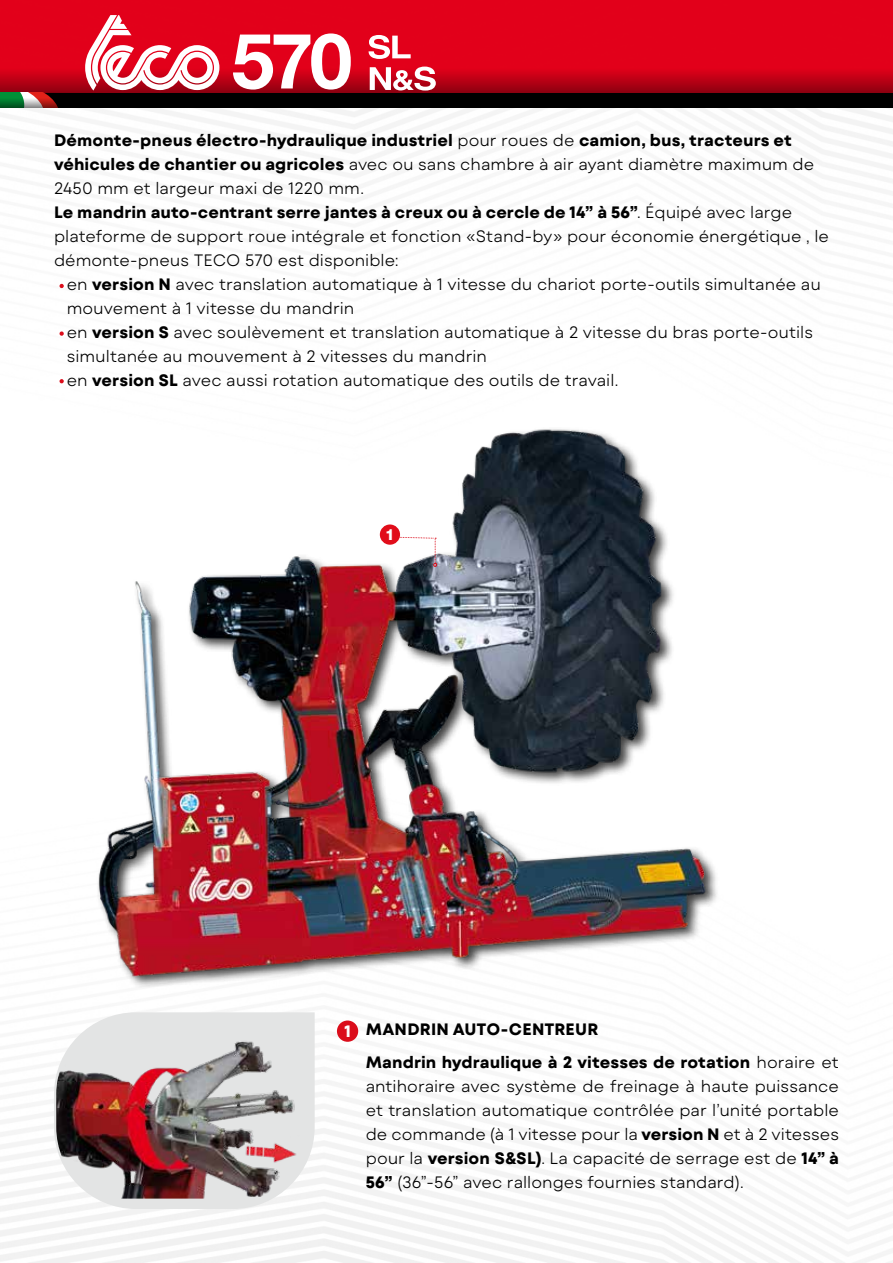
<style>
.page{position:relative;width:893px;height:1263px;background:#fff}
.page>*{position:absolute;margin:0;border:0;box-sizing:border-box;transform-origin:0 0}
.t1{font:300 16.5px/24px "Mont Blanc";color:#000}
.t2{font:700 16.5px/33.3px "Mont Blanc";letter-spacing:.005em;color:#000}
.t3{font:700 16.5px "Mont Blanc";color:#fff}
.t4{font:800 15.45px "Helvetica Neue LT Std";color:#fff}
.s1{font-weight:700}
.s2{font-weight:300}
</style>
<div class="page">
<img style="left:0;top:108px;width:893px;height:1155px">
<div style="left:0;top:0;width:893px;height:68px;background:#e2001a"></div>
<svg style="left:219px;top:68px;width:674px;height:25px"></svg>
<div style="left:0;top:93px;width:893px;height:15px;background:#000"></div>
<svg style="left:0;top:15px;width:219px;height:93px"></svg>
<svg style="left:233px;top:33px;width:118px;height:57px"></svg>
<svg style="left:370px;top:67px;width:66px;height:24px"></svg>
<svg style="left:369px;top:35px;width:42px;height:24px"></svg>
<img style="left:53px;top:1011px;width:263px;height:199px">
<div style="left:337px;top:1020px;width:21px;height:22px;background:#db0d1b;border-radius:50%"></div>
<img style="left:88px;top:421px;width:627px;height:583px">
<svg style="left:390px;top:536px;width:47px;height:31px"></svg>
<div style="left:380px;top:524px;width:20px;height:21px;background:#e10d1a;border-radius:50%"></div>
<svg style="left:60px;top:284px;width:4px;height:4px"></svg>
<svg style="left:60px;top:331px;width:4px;height:5px"></svg>
<svg style="left:60px;top:379px;width:4px;height:4px"></svg>
<p class="t1" style="left:54px;top:128px;width:776px"><span class="s1">Démonte-pneus électro-hydraulique industriel</span> pour roues de <span class="s1">camion, bus, tracteurs et véhicules de chantier ou agricoles</span> avec ou sans chambre à air ayant diamètre maximum de 2450 mm et largeur maxi de 1220 mm.<br><span class="s1">Le mandrin auto-centrant serre jantes à creux ou à cercle de 14” à 56”</span>. Équipé avec large plateforme de support roue intégrale et fonction «Stand-by» pour économie énergétique , le démonte-pneus TECO 570 est disponible:</p>
<p class="t1" style="left:67px;top:272px;width:756px">en <span class="s1">version N</span> avec translation automatique à 1 vitesse du chariot porte-outils simultanée au mouvement à 1 vitesse du mandrin<br>en <span class="s1">version S</span> avec soulèvement et translation automatique à 2 vitesse du bras porte-outils simultanée au mouvement à 2 vitesses du mandrin<br>en <span class="s1">version SL</span> avec aussi rotation automatique des outils de travail.</p>
<p class="t4" style="left:385px;top:525px;width:11px">1</p>
<p class="t3" style="left:344px;top:1021px;width:8px">1</p>
<p class="t2" style="left:366px;top:1013px;width:475px">MANDRIN AUTO-CENTREUR<br>Mandrin hydraulique à 2 vitesses de rotation <span class="s2">horaire et</span></p>
<p class="t1" style="left:366px;top:1074px;width:475px;text-align:justify">antihoraire avec système de freinage à haute puissance et translation automatique contrôlée par l’unité portable de commande (à 1 vitesse pour la <span class="s1">version N</span> et à 2 vitesses pour la <span class="s1">version S&amp;SL)</span>. La capacité de serrage est de <span class="s1">14” à 56”</span> (36”-56” avec rallonges fournies standard).</p>
</div>
